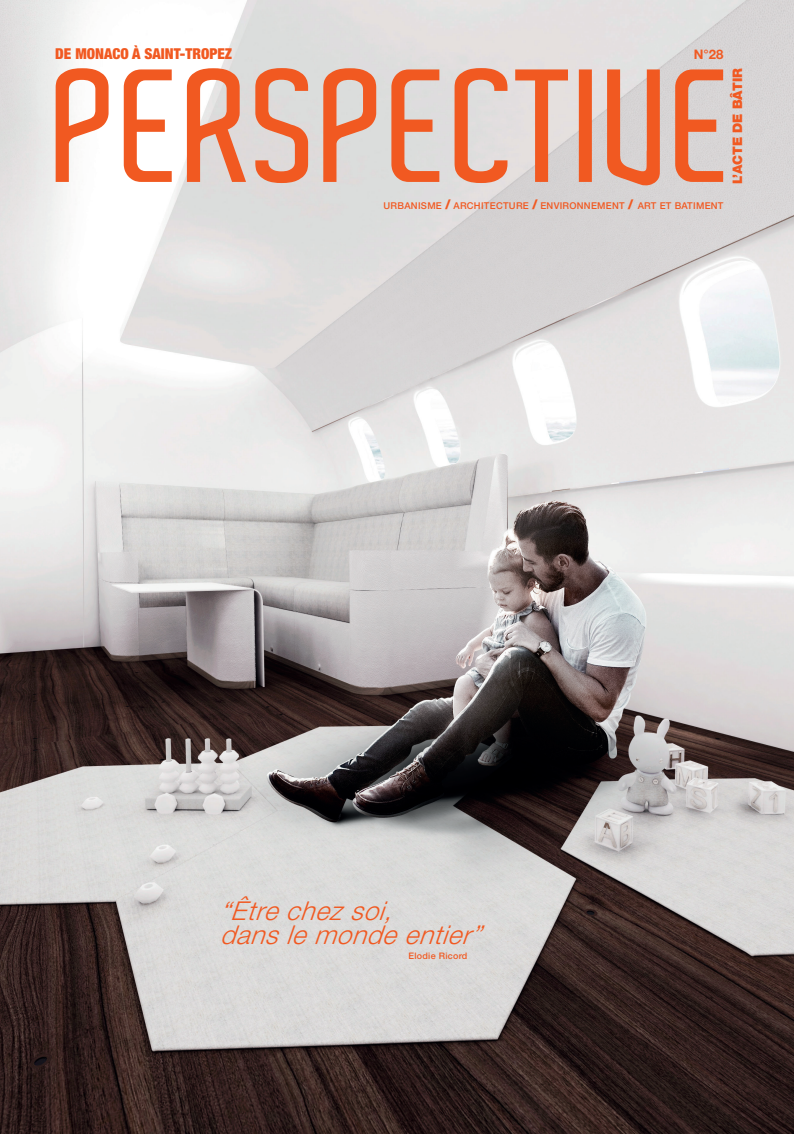
<style>
.page{position:relative;width:794px;height:1134px;background:#fff}
.page>*{position:absolute;margin:0;border:0;box-sizing:border-box;transform-origin:0 0}
.t1{font:600 155.1px "Aldo";color:#f15921}
.t2{font:italic 300 26px/24px "Helvetica Neue LT Std";color:#f15921}
.t3{font:900 condensed 15px "Helvetica Neue LT Std";color:#f15921}
.t4{font:900 13.2px "Helvetica Neue LT Std";letter-spacing:-.01em;color:#f15921}
.t5{font:700 13.2px "Helvetica Neue LT Std";color:#f15921}
.t6{font:500 9.4px "Helvetica Neue LT Std";letter-spacing:.03em;color:#f15921}
.t7{font:500 9px "Helvetica Neue LT Std";color:#f15921}
.s1{font-weight:900;font-size:13.2px}
</style>
<div class="page">
<img style="left:0;top:0;width:794px;height:1134px">
<h3 class="t3" style="left:55px;top:44px;width:178px">DE MONACO À SAINT-TROPEZ</h3>
<h3 class="t5" style="left:694px;top:46px;width:31px">N°28</h3>
<h1 class="t1" style="left:56px;top:40px;width:684px">PERSPECTIVE</h1>
<h3 class="t4" style="left:729px;top:184px;width:118px;rotate:-90deg">L’ACTE DE BÂTIR</h3>
<p class="t6" style="left:383px;top:200px;width:341px">URBANISME <span class="s1">/</span> ARCHITECTURE <span class="s1">/</span> ENVIRONNEMENT <span class="s1">/</span> ART ET BATIMENT</p>
<h2 class="t2" style="left:220px;top:898px;width:272px">“Êtrechezsoi, danslemondeentier”</h2>
<p class="t7" style="left:408px;top:950px;width:60px">ELODIE RICORD</p>
</div>
